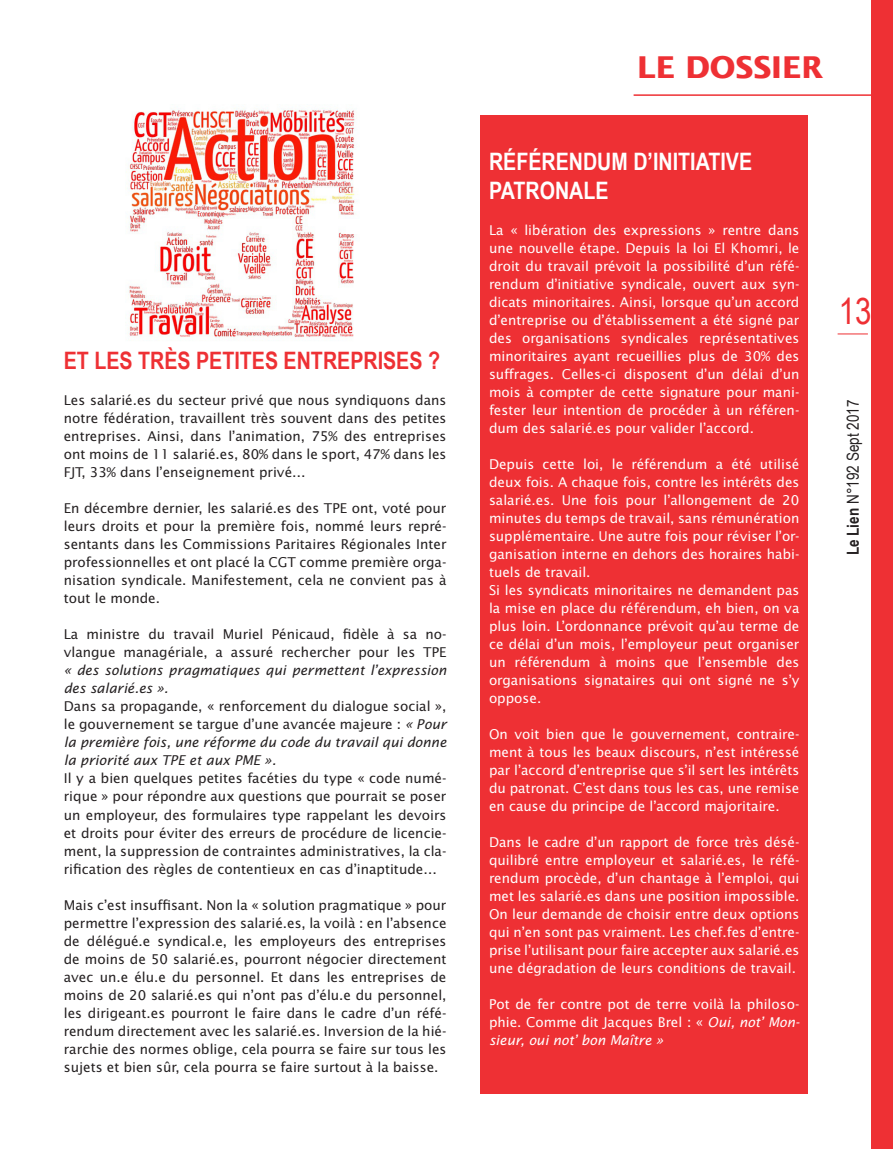
<style>
.page{position:relative;width:893px;height:1149px;background:#fff}
.page>*{position:absolute;margin:0;border:0;box-sizing:border-box;transform-origin:0 0}
.t1{font:36px "Arial Narrow";color:#ee3034}
.t2{font:700 30px "Lucida Sans Std";color:#ee3034}
.t3{font:700 24px/28.8px "Arial Narrow";color:#fff}
.t4{font:700 24px "Arial Narrow";color:#ee3034}
.t5{font:16.5px "Arial Narrow";color:#231f20}
.t6{font:13.5px/18px "Lucida Sans Std";color:#231f20;text-align:justify}
.t7{font:13.5px/18px "Lucida Sans Std";color:#fff;text-align:justify}
.s1{font-style:italic}
.s2{font-weight:700}
</style>
<div class="page">
<hr style="left:634px;top:94px;width:241px;height:2px;background:#ee3034">
<hr style="left:838px;top:333px;width:30px;height:1px;background:#ee3034">
<div style="left:872px;top:0;width:21px;height:1148px;background:#ee3034"></div>
<div style="left:480px;top:115px;width:328px;height:978px;background:#ee3034"></div>
<img style="left:127px;top:108px;width:231px;height:230px">
<p class="t4" style="left:64px;top:342px;width:378px">ET LES TRÈS PETITES ENTREPRISES ?</p>
<p class="t6" style="left:64px;top:391px;width:384px">Les salarié.es du secteur privé que nous syndiquons dans notre fédération, travaillent très souvent dans des petites entreprises. Ainsi, dans l’animation, 75% des entreprises ont moins de 11 salarié.es, 80% dans le sport, 47% dans les FJT, 33% dans l’enseignement privé…</p>
<p class="t6" style="left:64px;top:499px;width:384px">En décembre dernier, les salarié.es des TPE ont, voté pour leurs droits et pour la première fois, nommé leurs repré&shy;sentants dans les Commissions Paritaires Régionales Inter professionnelles et ont placé la CGT comme première orga&shy;nisation syndicale. Manifestement, cela ne convient pas à tout le monde.</p>
<p class="t6" style="left:64px;top:625px;width:384px">La ministre du travail Muriel Pénicaud, fidèle à sa no&shy;vlangue managériale, a assuré rechercher pour les TPE <span class="s1">« des solutions pragmatiques qui permettent l’expression des salarié.es ».</span></p>
<p class="t6" style="left:64px;top:697px;width:384px">Dans sa propagande, « renforcement du dialogue social », le gouvernement se targue d’une avancée majeure : <span class="s1">« Pour la première fois, une réforme du code du travail qui donne la priorité aux TPE et aux PME ».</span></p>
<p class="t6" style="left:64px;top:769px;width:384px">Il y a bien quelques petites facéties du type « code numé&shy;rique » pour répondre aux questions que pourrait se poser un employeur, des formulaires type rappelant les devoirs et droits pour éviter des erreurs de procédure de licencie&shy;ment, la suppression de contraintes administratives, la cla&shy;rification des règles de contentieux en cas d’inaptitude…</p>
<p class="t6" style="left:64px;top:895px;width:384px">Mais c’est insuffisant. Non la « solution pragmatique » pour permettre l’expression des salarié.es, la voilà : en l’absence de délégué.e syndical.e, les employeurs des entreprises de moins de 50 salarié.es, pourront négocier directement avec un.e élu.e du personnel. Et dans les entreprises de moins de 20 salarié.es qui n’ont pas d’élu.e du personnel, les dirigeant.es pourront le faire dans le cadre d’un réfé&shy;rendum directement avec les salarié.es. Inversion de la hié&shy;rarchie des normes oblige, cela pourra se faire sur tous les sujets et bien sûr, cela pourra se faire surtout à la baisse.</p>
<p class="t2" style="left:637px;top:51px;width:188px">LE DOSSIER</p>
<p class="t3" style="left:489px;top:146px;width:265px">RÉFÉRENDUM D’INITIATIVE<br>PATRONALE</p>
<p class="t7" style="left:489px;top:221px;width:312px">La « libération des expressions » rentre dans une nouvelle étape. Depuis la loi El Khomri, le droit du travail prévoit la possibilité d’un réfé&shy;rendum d’initiative syndicale, ouvert aux syn&shy;dicats minoritaires. Ainsi, lorsque qu’un accord d’entreprise ou d’établissement a été signé par des organisations syndicales représentatives minoritaires ayant recueillies plus de 30% des suffrages. Celles-ci disposent d’un délai d’un mois à compter de cette signature pour mani&shy;fester leur intention de procéder à un référen&shy;dum des salarié.es pour valider l’accord.</p>
<p class="t7" style="left:489px;top:455px;width:312px">Depuis cette loi, le référendum a été utilisé deux fois. A chaque fois, contre les intérêts des salarié.es. Une fois pour l’allongement de 20 minutes du temps de travail, sans rémunération supplémentaire. Une autre fois pour réviser l’or&shy;ganisation interne en dehors des horaires habi&shy;tuels de travail.</p>
<p class="t7" style="left:489px;top:581px;width:312px">Si les syndicats minoritaires ne demandent pas la mise en place du référendum, eh bien, on va plus loin. L’ordonnance prévoit qu’au terme de ce délai d’un mois, l’employeur peut organiser un référendum à moins que l’ensemble des organisations signataires qui ont signé ne s’y oppose.</p>
<p class="t7" style="left:489px;top:725px;width:312px">On voit bien que le gouvernement, contraire&shy;ment à tous les beaux discours, n’est intéressé par l’accord d’entreprise que s’il sert les intérêts du patronat. C’est dans tous les cas, une remise en cause du principe de l’accord majoritaire.</p>
<p class="t7" style="left:489px;top:833px;width:312px">Dans le cadre d’un rapport de force très désé&shy;quilibré entre employeur et salarié.es, le réfé&shy;rendum procède, d’un chantage à l’emploi, qui met les salarié.es dans une position impossible.<br>On leur demande de choisir entre deux options qui n’en sont pas vraiment. Les chef.fes d’entre&shy;prise l’utilisant pour faire accepter aux salarié.es une dégradation de leurs conditions de travail.</p>
<p class="t7" style="left:489px;top:995px;width:312px">Pot de fer contre pot de terre voilà la philoso&shy;phie. Comme dit Jacques Brel : « <span class="s1">Oui, not’ Mon&shy;sieur, oui not’ bon Maître »</span></p>
<p class="t1" style="left:839px;top:285px;width:34px">13</p>
<p class="t5" style="left:841px;top:555px;width:157px;rotate:-90deg"><span class="s2">Le Lien</span> N°192 Sept 2017</p>
</div>
